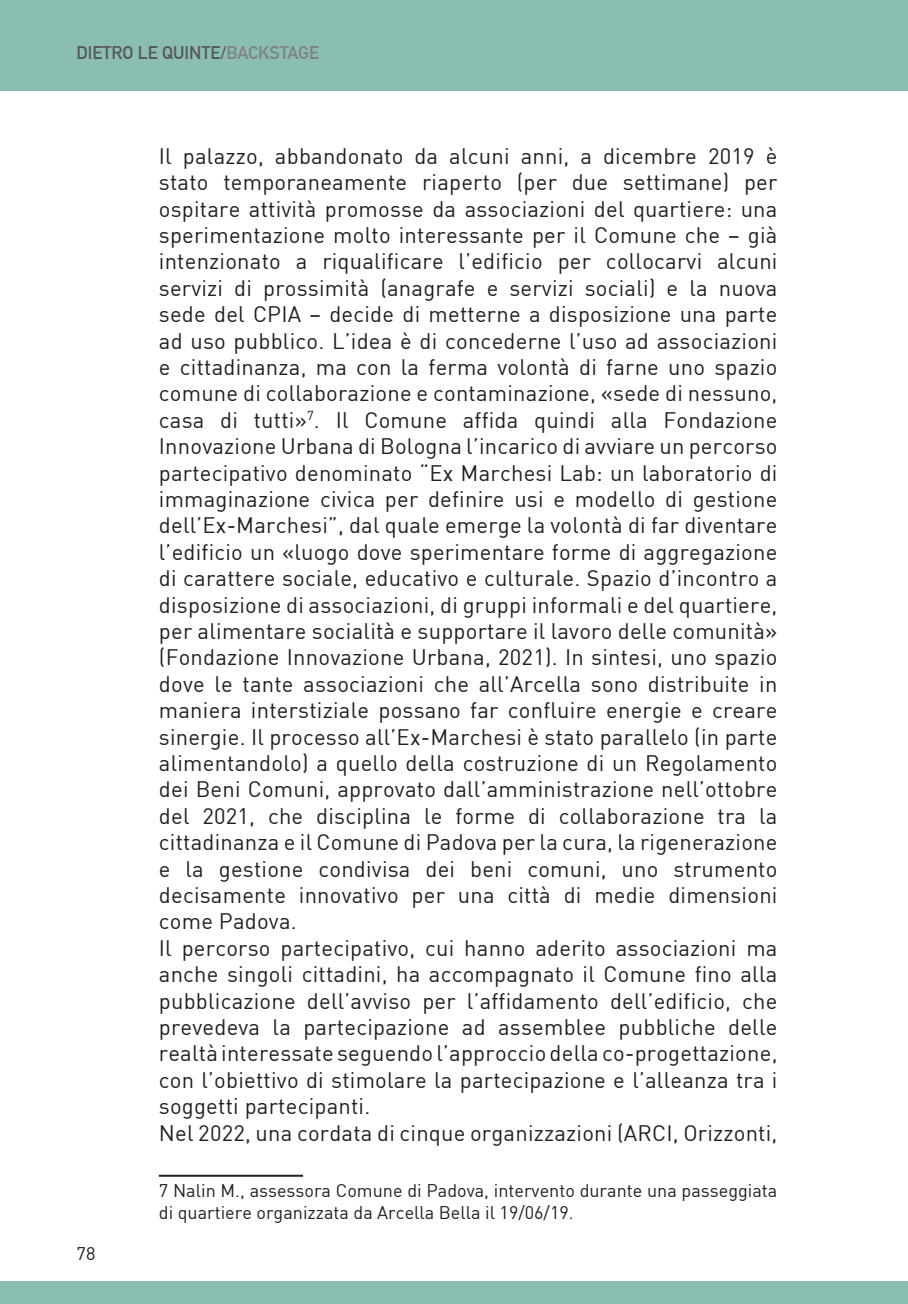
<style>
.page{position:relative;width:908px;height:1304px;background:#fff}
.page>*{position:absolute;margin:0;border:0;box-sizing:border-box;transform-origin:0 0}
.t1{font:22px/26.4px "DIN";letter-spacing:.01em;color:#231f20;text-align:justify}
.note{font:18px/21.6px "DIN";color:#231f20}
.t2{font:700 18px "DIN Alternate";color:#57585a}
.s1{color:#808285}
</style>
<div class="page">
<div style="left:0;top:0;width:907px;height:90px;background:#8abeb2"></div>
<div style="left:0;top:1281px;width:907px;height:23px;background:#8abeb2"></div>
<hr style="left:159px;top:1175px;width:144px;height:2px;background:#231f20">
<p class="t2" style="left:77px;top:39px;width:244px">DIETRO LE QUINTE/<span class="s1">BACKSTAGE</span></p>
<p class="note" style="left:77px;top:1242px;width:20px">78</p>
<p class="t1" style="left:159px;top:142px;width:620px">Il palazzo, abbandonato da alcuni anni, a dicembre 2019 è stato temporaneamente riaperto (per due settimane) per ospitare attività promosse da associazioni del quartiere: una sperimentazione molto interessante per il Comune che – già intenzionato a riqualificare l’edificio per collocarvi alcuni servizi di prossimità (anagrafe e servizi sociali) e la nuova sede del CPIA – decide di metterne a disposizione una parte ad uso pubblico. L’idea è di concederne l’uso ad associazioni e cittadinanza, ma con la ferma volontà di farne uno spazio comune di collaborazione e contaminazione, «sede di nessuno, casa di tutti»<sup>7</sup>. Il Comune affida quindi alla Fondazione Innovazione Urbana di Bologna l’incarico di avviare un percorso partecipativo denominato “Ex Marchesi Lab: un laboratorio di immaginazione civica per definire usi e modello di gestione dell’Ex-Marchesi”, dal quale emerge la volontà di far diventare l’edificio un «luogo dove sperimentare forme di aggregazione di carattere sociale, educativo e culturale. Spazio d’incontro a disposizione di associazioni, di gruppi informali e del quartiere, per alimentare socialità e supportare il lavoro delle comunità» (Fondazione Innovazione Urbana, 2021). In sintesi, uno spazio dove le tante associazioni che all’Arcella sono distribuite in maniera interstiziale possano far confluire energie e creare sinergie. Il processo all’Ex-Marchesi è stato parallelo (in parte alimentandolo) a quello della costruzione di un Regolamento dei Beni Comuni, approvato dall’amministrazione nell’ottobre del 2021, che disciplina le forme di collaborazione tra la cittadinanza e il Comune di Padova per la cura, la rigenerazione e la gestione condivisa dei beni comuni, uno strumento decisamente innovativo per una città di medie dimensioni come Padova.</p>
<p class="t1" style="left:159px;top:934px;width:620px">Il percorso partecipativo, cui hanno aderito associazioni ma anche singoli cittadini, ha accompagnato il Comune fino alla pubblicazione dell’avviso per l’affidamento dell’edificio, che prevedeva la partecipazione ad assemblee pubbliche delle realtà interessate seguendo l’approccio della co-progettazione, con l’obiettivo di stimolare la partecipazione e l’alleanza tra i soggetti partecipanti.</p>
<p class="t1" style="left:159px;top:1119px;width:619px">Nel 2022, una cordata di cinque organizzazioni (ARCI, Orizzonti,</p>
<p class="note" style="left:159px;top:1180px;width:619px">7 Nalin M., assessora Comune di Padova, intervento durante una passeggiata di quartiere organizzata da Arcella Bella il 19/06/19.</p>
</div>
